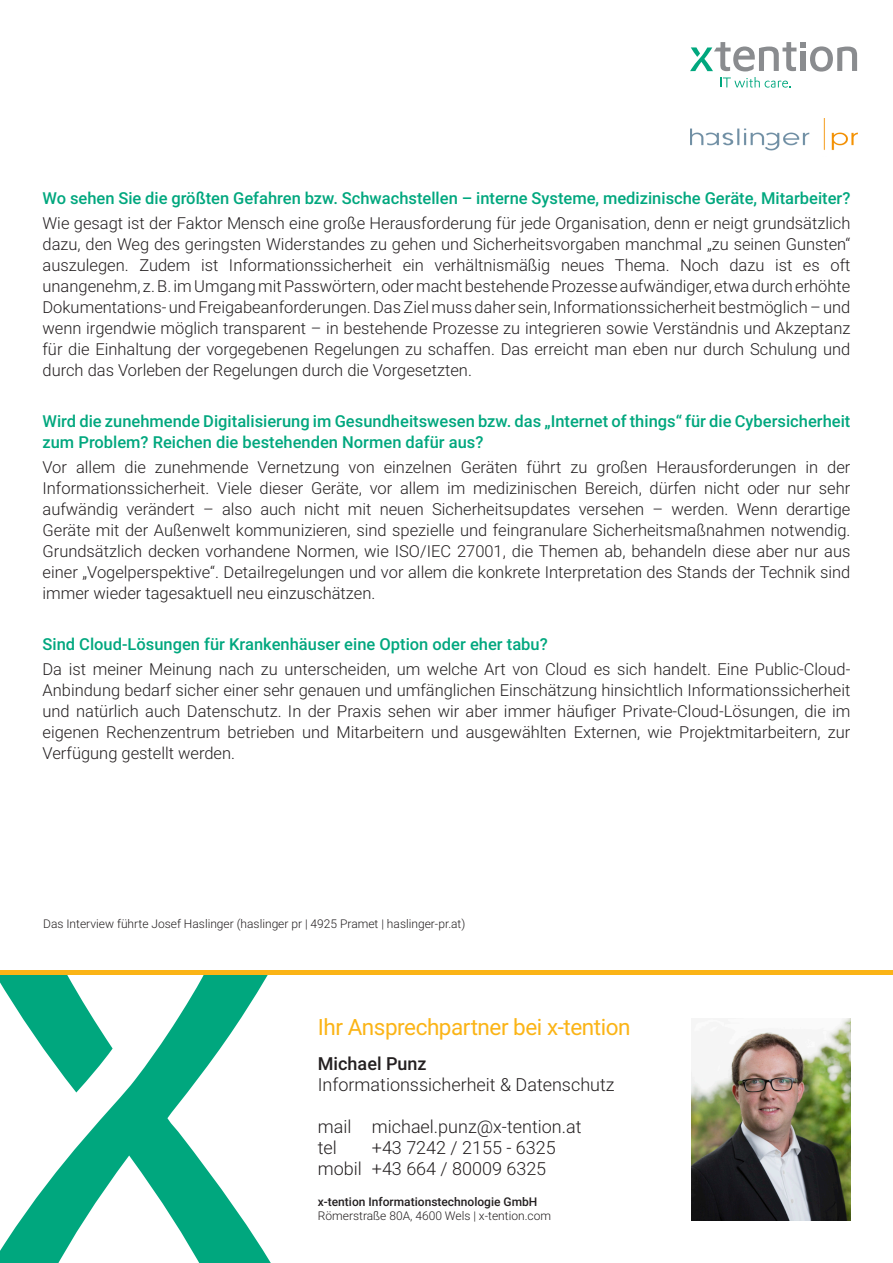
<style>
.page{position:relative;width:893px;height:1263px;background:#fff}
.page>*{position:absolute;margin:0;border:0;box-sizing:border-box;transform-origin:0 0}
.t1{font:22.5px "Roboto";letter-spacing:-.02em;color:#fbb416}
.Fließtext{font:300 18px "Roboto";color:#231f20}
.Fließtext-2{font:500 18px "Roboto";color:#231f20}
.t2{font:300 16.5px/21px "Roboto";color:#231f20;text-align:justify}
.t3{font:500 16.5px/21px "Roboto";color:#00a77e}
.t4{font:300 12px/14.4px "Roboto";color:#231f20}
.s1{font-weight:500}
</style>
<div class="page">
<svg style="left:0;top:975px;width:271px;height:288px"></svg>
<svg style="left:0;top:975px;width:113px;height:117px"></svg>
<div style="left:0;top:970px;width:893px;height:5px;background:#fbb416"></div>
<img style="left:692px;top:1018px;width:158px;height:202px">
<svg style="left:690px;top:42px;width:167px;height:46px"></svg>
<img style="left:690px;top:119px;width:167px;height:32px">
<p class="t3" style="left:43px;top:187px;width:809px">Wo sehen Sie die größten Gefahren bzw. Schwachstellen – interne Systeme, medizinische Geräte, Mitarbeiter?</p>
<p class="t2" style="left:43px;top:212px;width:809px">Wie gesagt ist der Faktor Mensch eine große Herausforderung für jede Organisation, denn er neigt grundsätzlich dazu, den Weg des geringsten Widerstandes zu gehen und Sicherheitsvorgaben manchmal „zu seinen Gunsten“ auszulegen. Zudem ist Informationssicherheit ein verhältnismäßig neues Thema. Noch dazu ist es oft unangenehm, z. B. im Umgang mit Passwörtern, oder macht bestehende Prozesse aufwändiger, etwa durch erhöhte Dokumentations- und Freigabeanforderungen. Das Ziel muss daher sein, Informationssicherheit bestmöglich – und wenn irgendwie möglich transparent – in bestehende Prozesse zu integrieren sowie Verständnis und Akzeptanz für die Einhaltung der vorgegebenen Regelungen zu schaffen. Das erreicht man eben nur durch Schulung und durch das Vorleben der Regelungen durch die Vorgesetzten.</p>
<p class="t3" style="left:43px;top:410px;width:809px">Wird die zunehmende Digitalisierung im Gesundheitswesen bzw. das „Internet of things“ für die Cybersicherheit zum Problem? Reichen die bestehenden Normen dafür aus?</p>
<p class="t2" style="left:43px;top:456px;width:809px">Vor allem die zunehmende Vernetzung von einzelnen Geräten führt zu großen Herausforderungen in der Informationssicherheit. Viele dieser Geräte, vor allem im medizinischen Bereich, dürfen nicht oder nur sehr aufwändig verändert – also auch nicht mit neuen Sicherheitsupdates versehen – werden. Wenn derartige Geräte mit der Außenwelt kommunizieren, sind spezielle und feingranulare Sicherheitsmaßnahmen notwendig.<br>Grundsätzlich decken vorhandene Normen, wie ISO/IEC 27001, die Themen ab, behandeln diese aber nur aus einer „Vogelperspektive“. Detailregelungen und vor allem die konkrete Interpretation des Stands der Technik sind immer wieder tagesaktuell neu einzuschätzen.</p>
<p class="t3" style="left:43px;top:633px;width:507px">Sind Cloud-Lösungen für Krankenhäuser eine Option oder eher tabu?</p>
<p class="t2" style="left:43px;top:658px;width:809px">Da ist meiner Meinung nach zu unterscheiden, um welche Art von Cloud es sich handelt. Eine Public-Cloud-Anbindung bedarf sicher einer sehr genauen und umfänglichen Einschätzung hinsichtlich Informationssicherheit und natürlich auch Datenschutz. In der Praxis sehen wir aber immer häufiger Private-Cloud-Lösungen, die im eigenen Rechenzentrum betrieben und Mitarbeitern und ausgewählten Externen, wie Projektmitarbeitern, zur Verfügung gestellt werden.</p>
<p class="t4" style="left:43px;top:916px;width:424px">Das Interview führte Josef Haslinger (haslinger pr | 4925 Pramet | haslinger-pr.at)</p>
<p class="t1" style="left:318px;top:1012px;width:314px">Ihr Ansprechpartner bei x-tention</p>
<p class="Fließtext-2" style="left:318px;top:1051px;width:110px">Michael Punz</p>
<p class="Fließtext" style="left:318px;top:1072px;width:298px">Informationssicherheit &amp; Datenschutz</p>
<p class="Fließtext" style="left:318px;top:1114px;width:265px">mail michael.punz@x-tention.at</p>
<p class="Fließtext" style="left:318px;top:1135px;width:21px">tel</p>
<p class="Fließtext" style="left:372px;top:1135px;width:185px">+43 7242 / 2155 - 6325</p>
<p class="Fließtext" style="left:318px;top:1156px;width:230px">mobil +43 664 / 80009 6325</p>
<p class="t4" style="left:318px;top:1193px;width:235px"><span class="s1">x-tention Informationstechnologie GmbH<br></span>Römerstraße 80A, 4600 Wels | x-tention.com</p>
</div>
